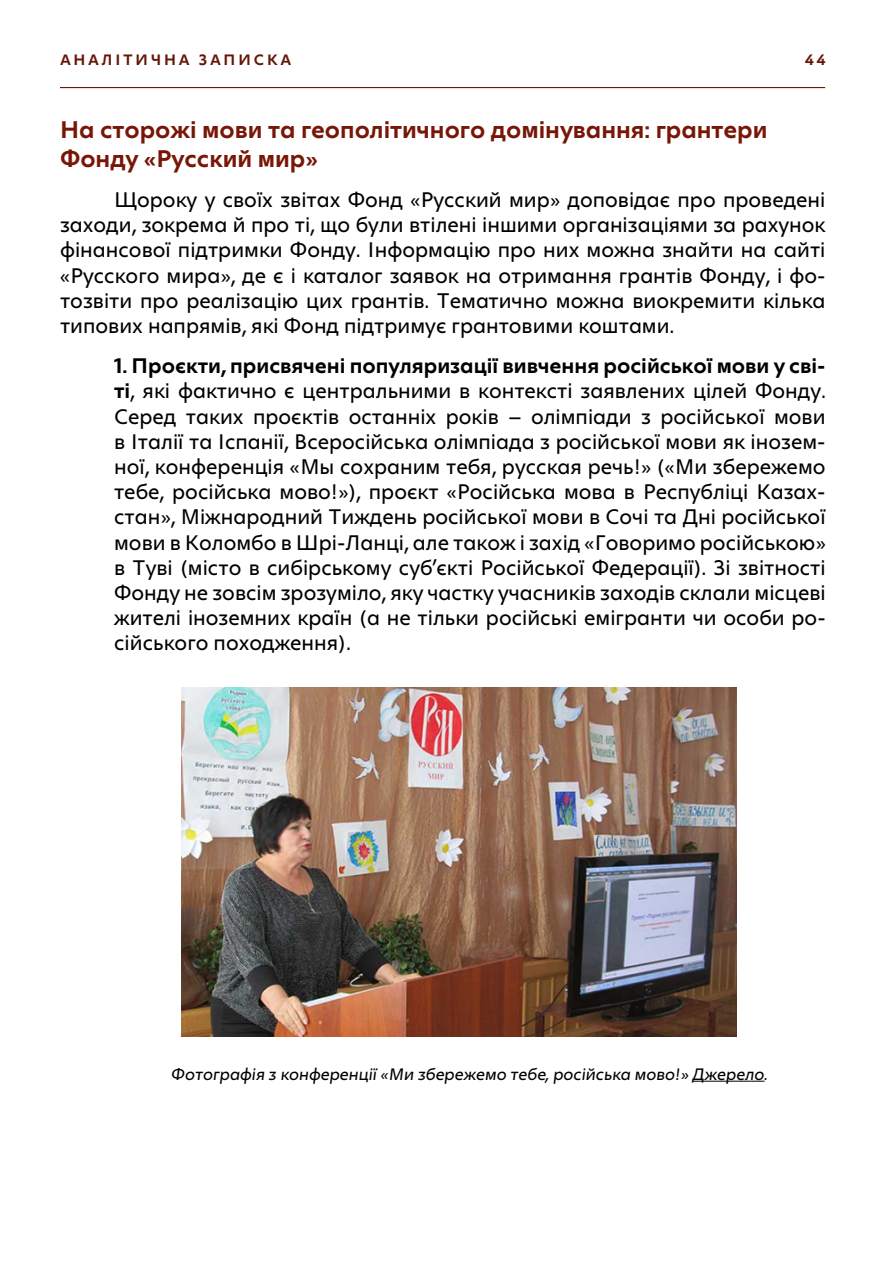
<style>
.page{position:relative;width:893px;height:1263px;background:#fff}
.page>*{position:absolute;margin:0;border:0;box-sizing:border-box;transform-origin:0 0}
.t1{font:700 24px/28.8px "Ukrainian Institute";color:#781708}
.t2{font:21px/25.2px "Ukrainian Institute";color:#000;text-align:justify}
.t3{font:italic 16.5px "Ukrainian Institute";color:#000}
.t4{font:700 15px "Ukrainian Institute";letter-spacing:.2em;color:#651708}
.s1{font-weight:700}
</style>
<div class="page">
<hr style="left:60px;top:87px;width:765px;height:1px;background:#651708">
<hr style="left:693px;top:1081px;width:72px;height:1px;background:#000">
<img style="left:181px;top:688px;width:555px;height:348px">
<p class="t4" style="left:60px;top:51px;width:232px">АНАЛІТИЧНА ЗАПИСКА</p>
<p class="t4" style="left:805px;top:51px;width:22px">44</p>
<p class="t1" style="left:60px;top:115px;width:709px">На сторожі мови та геополітичного домінування: грантери<br>Фонду «Русский мир»</p>
<p class="t2" style="left:60px;top:187px;width:767px;text-indent:54px">Щороку у своїх звітах Фонд «Русский мир» доповідає про проведені заходи, зокрема й про ті, що були втілені іншими організаціями за рахунок фінансової підтримки Фонду. Інформацію про них можна знайти на сайті «Русского мира», де є і каталог заявок на отримання грантів Фонду, і фо&shy;тозвіти про реалізацію цих грантів. Тематично можна виокремити кілька типових напрямів, які Фонд підтримує грантовими коштами.</p>
<p class="t2" style="left:114px;top:353px;width:713px"><span class="s1">1. Проєкти, присвячені популяризації вивчення російської мови у сві&shy;ті</span>, які фактично є центральними в контексті заявлених цілей Фонду.<br>Серед таких проєктів останніх років – олімпіади з російської мови в Італії та Іспанії, Всеросійська олімпіада з російської мови як інозем&shy;ної, конференція «Мы сохраним тебя, русская речь!» («Ми збережемо тебе, російська мово!»), проєкт «Російська мова в Республіці Казах&shy;стан», Міжнародний Тиждень російської мови в Сочі та Дні російської мови в Коломбо в Шрі-Ланці, але також і захід «Говоримо російською» в Туві (місто в сибірському суб’єкті Російської Федерації). Зі звітності Фонду не зовсім зрозуміло, яку частку учасників заходів склали місцеві жителі іноземних країн (а не тільки російські емігранти чи особи ро&shy;сійського походження).</p>
<p class="t3" style="left:172px;top:1064px;width:598px">Фотографія з конференції «Ми збережемо тебе, російська мово!» Джерело.</p>
</div>
